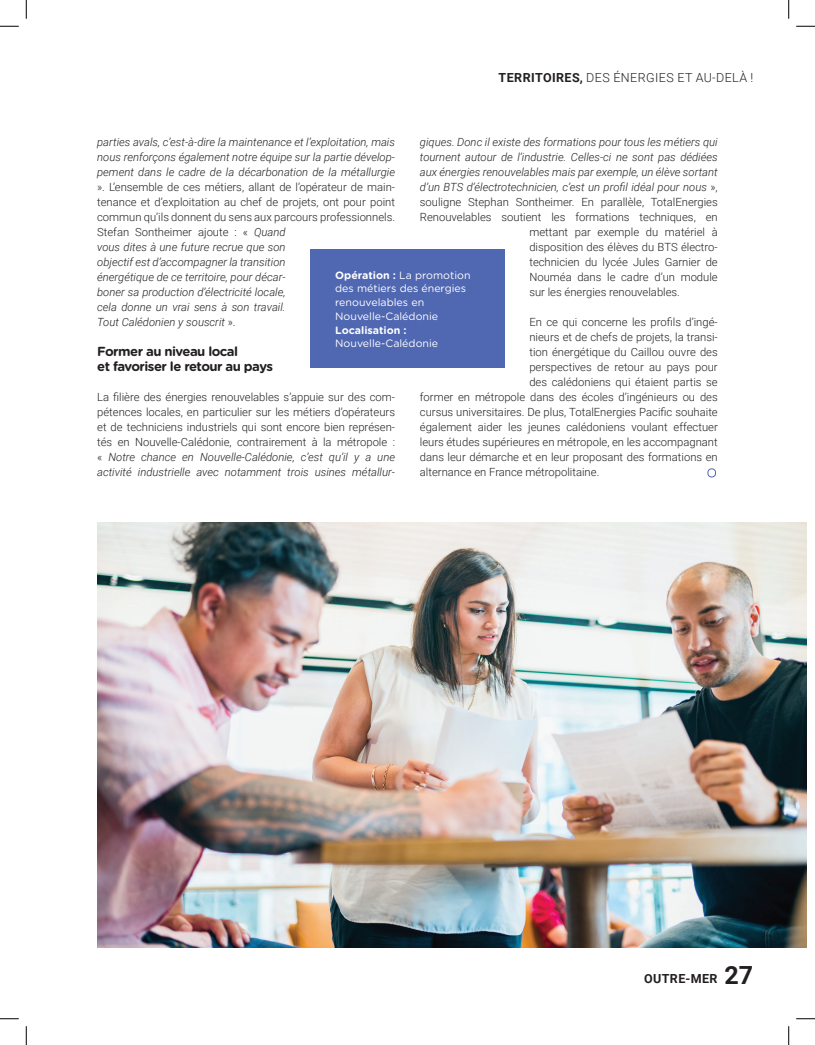
<style>
.page{position:relative;width:815px;height:1045px;background:#fff}
.page>*{position:absolute;margin:0;border:0;box-sizing:border-box;transform-origin:0 0}
.t1{font:700 25px "Roboto";color:#231f20}
.t2{font:700 13.12px/15px "Gotham Rounded";letter-spacing:-.04em;color:#231f20}
.t3{font:300 12.5px "Roboto";letter-spacing:.035em;color:#231f20}
.t4{font:700 12.5px "Roboto";letter-spacing:.035em;color:#231f20}
.t5{font:300 11.25px/15px "Roboto";color:#231f20;text-align:justify}
.t6{font:italic 300 11.25px/15px "Roboto";color:#231f20;text-align:justify}
.t7{font:10.62px/13.8px "Gotham Rounded";color:#fff}
.t8{font:700 10.62px "Gotham Rounded";color:#fff}
.s1{font-weight:700}
.s2{font-style:normal}
.s3{font-style:italic}
</style>
<div class="page">
<div style="left:310px;top:249px;width:194px;height:119px;background:#5067b1"></div>
<img style="left:97px;top:522px;width:709px;height:426px">
<div style="left:707px;top:468px;width:8px;height:9px;border:1px solid #5067b1;border-radius:4px"></div>
<svg style="left:0;top:25px;width:19px;height:2px"></svg>
<svg style="left:796px;top:25px;width:18px;height:2px"></svg>
<svg style="left:0;top:1018px;width:19px;height:1px"></svg>
<svg style="left:796px;top:1018px;width:18px;height:1px"></svg>
<svg style="left:25px;top:0;width:2px;height:19px"></svg>
<svg style="left:25px;top:1026px;width:2px;height:19px"></svg>
<svg style="left:788px;top:0;width:1px;height:19px"></svg>
<svg style="left:788px;top:1026px;width:1px;height:19px"></svg>
<p class="t3" style="left:498px;top:68px;width:256px"><span class="s1">TERRITOIRES,</span> DES ÉNERGIES ET AU-DELÀ !</p>
<p class="t6" style="left:420px;top:134px;width:299px">giques. Donc il existe des formations pour tous les métiers qui</p>
<p class="t6" style="left:420px;top:149px;width:299px">tournent autour de l’industrie. Celles-ci ne sont pas dédiées</p>
<p class="t6" style="left:420px;top:164px;width:299px">aux énergies renouvelables mais par exemple, un élève sortant</p>
<p class="t6" style="left:420px;top:179px;width:299px">d’un BTS d’électrotechnicien, c’est un profil idéal pour nous <span class="s2">»,</span></p>
<p class="t5" style="left:420px;top:194px;width:299px">souligne Stephan Sontheimer. En parallèle, TotalEnergies</p>
<p class="t5" style="left:420px;top:209px;width:299px">Renouvelables soutient les formations techniques, en</p>
<p class="t5" style="left:529px;top:224px;width:190px">mettant par exemple du matériel à</p>
<p class="t5" style="left:529px;top:239px;width:190px">disposition des élèves du BTS électro-</p>
<p class="t5" style="left:529px;top:254px;width:190px">technicien du lycée Jules Garnier de</p>
<p class="t5" style="left:529px;top:269px;width:190px">Nouméa dans le cadre d’un module</p>
<p class="t5" style="left:529px;top:284px;width:152px">sur les énergies renouvelables.</p>
<p class="t5" style="left:529px;top:314px;width:190px">En ce qui concerne les profils d’ingé-</p>
<p class="t5" style="left:529px;top:329px;width:190px">nieurs et de chefs de projets, la transi-</p>
<p class="t5" style="left:529px;top:344px;width:190px">tion énergétique du Caillou ouvre des</p>
<p class="t5" style="left:529px;top:359px;width:190px">perspectives de retour au pays pour</p>
<p class="t5" style="left:529px;top:374px;width:190px">des calédoniens qui étaient partis se</p>
<p class="t5" style="left:420px;top:389px;width:299px">former en métropole dans des écoles d’ingénieurs ou des</p>
<p class="t5" style="left:420px;top:404px;width:299px">cursus universitaires. De plus, TotalEnergies Pacific souhaite</p>
<p class="t5" style="left:420px;top:419px;width:299px">également aider les jeunes calédoniens voulant effectuer</p>
<p class="t5" style="left:420px;top:434px;width:299px">leurs études supérieures en métropole, en les accompagnant</p>
<p class="t5" style="left:420px;top:449px;width:299px">dans leur démarche et en leur proposant des formations en</p>
<p class="t5" style="left:420px;top:464px;width:181px">alternance en France métropolitaine.</p>
<p class="t6" style="left:97px;top:134px;width:299px">parties avals, c’est-à-dire la maintenance et l’exploitation, mais nous renforçons également notre équipe sur la partie dévelop&shy;pement dans le cadre de la décarbonation de la métallurgie</p>
<p class="t6" style="left:97px;top:179px;width:299px;text-align:left"><span class="s2">». L’ensemble de ces métiers, allant de l’opérateur de main&shy;tenance et d’exploitation au chef de projets, ont pour point commun qu’ils donnent du sens aux parcours professionnels.<br>Stefan Sontheimer ajoute : «</span> Quand<br>vous dites à une future recrue que son<br>objectif est d’accompagner la transition<br>énergétique de ce territoire, pour décar-<br>boner sa production d’électricité locale,<br>cela donne un vrai sens à son travail.<br>Tout Calédonien y souscrit <span class="s2">».</span></p>
<p class="t2" style="left:97px;top:344px;width:177px">Former au niveau local<br>et favoriser le retour au pays</p>
<p class="t5" style="left:97px;top:389px;width:299px">La filière des énergies renouvelables s’appuie sur des com&shy;pétences locales, en particulier sur les métiers d’opérateurs et de techniciens industriels qui sont encore bien représen&shy;tés en Nouvelle-Calédonie, contrairement à la métropole : « <span class="s3">Notre chance en Nouvelle-Calédonie, c’est qu’il y a une activité industrielle avec notamment trois usines métallur-</span></p>
<p class="t7" style="left:335px;top:267px;width:137px"><span class="s1">Opération :</span> La promotion des métiers des énergies renouvelables en<br>Nouvelle-Calédonie</p>
<p class="t8" style="left:335px;top:322px;width:73px">Localisation :</p>
<p class="t7" style="left:335px;top:336px;width:104px">Nouvelle-Calédonie</p>
<p class="t4" style="left:643px;top:970px;width:75px">OUTRE-MER</p>
<h1 class="t1" style="left:724px;top:958px;width:30px">27</h1>
</div>
